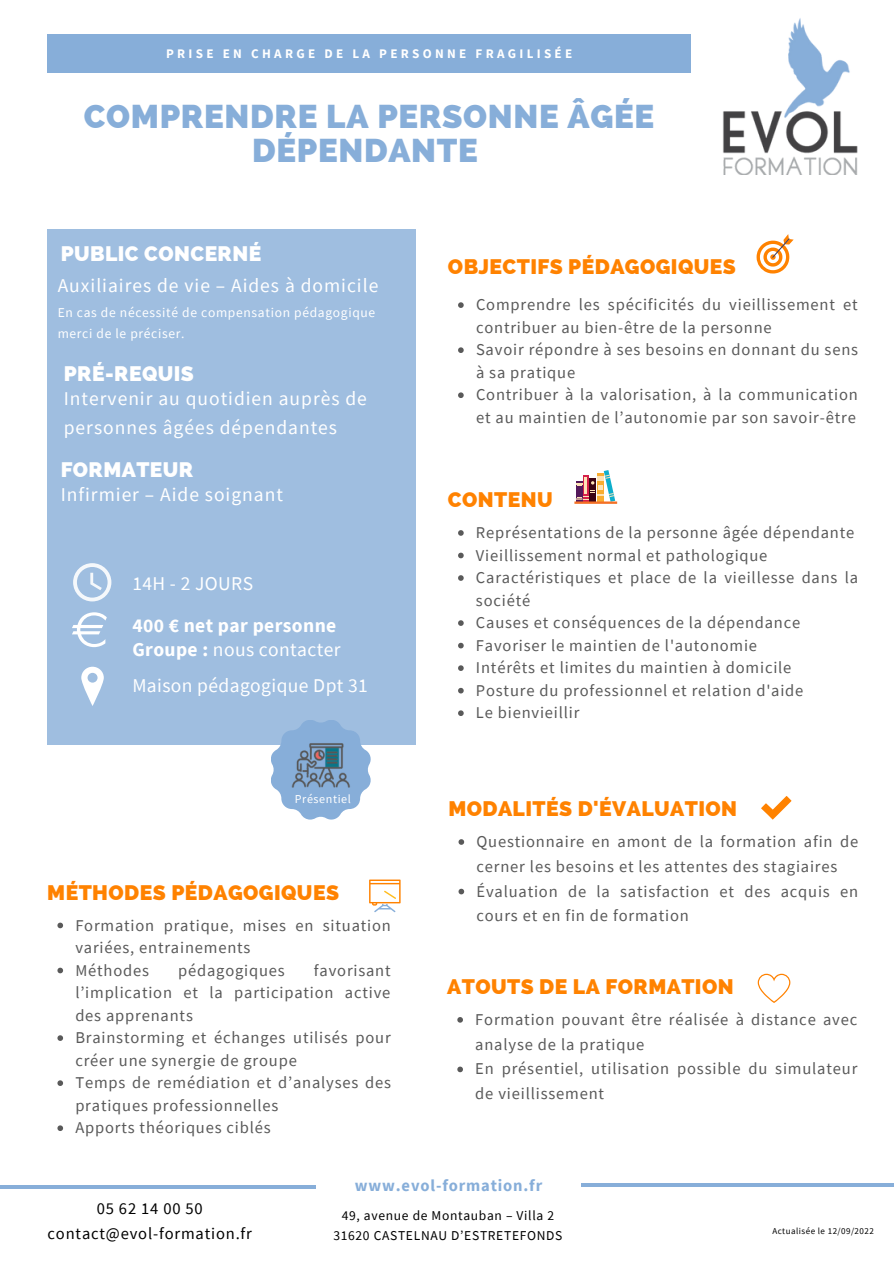
<style>
.page{position:relative;width:894px;height:1264px;background:#fff}
.page>*{position:absolute;margin:0;border:0;box-sizing:border-box;transform-origin:0 0}
.t1{font:800 33px/33.8px "Raleway";letter-spacing:.02em;color:#87aed9;text-align:center}
.t2{font:800 21px "Raleway";letter-spacing:.02em;color:#ff8200}
.t3{font:800 21px "Raleway";letter-spacing:.02em;color:#fff}
.t4{font:19.5px/29.2px "Source Sans Pro";letter-spacing:.05em;color:#fff}
.t5{font:700 19.5px/24.8px "Source Sans Pro";letter-spacing:.02em;color:#fff}
.t6{font:19.5px "Source Sans Pro";letter-spacing:.02em;color:#fff}
.t7{font:16.5px/22.5px "Source Sans Pro";letter-spacing:.05em;color:#595959}
.t8{font:16.5px/24.8px "Source Sans Pro";letter-spacing:.05em;color:#000;text-align:center}
.t9{font:700 16.5px "Source Sans Pro";letter-spacing:.05em;color:#87aed9}
.t10{font:13.5px/20.2px "Source Sans Pro";letter-spacing:.05em;color:#fff}
.t11{font:13.5px/20.2px "Source Sans Pro";letter-spacing:.05em;color:#000;text-align:center}
.t12{font:700 13.05px "Source Sans Pro";letter-spacing:.25em;color:#fff}
.t13{font:12px "Source Sans Pro";letter-spacing:.05em;color:#fff}
.t14{font:9px "Source Sans Pro";letter-spacing:.05em;color:#000}
.s1{font-weight:400}
</style>
<div class="page">
<svg style="left:0;top:1185px;width:315px;height:3px"></svg>
<hr style="left:580px;top:1183px;width:313px;height:3px;background:#87aed9">
<div style="left:47px;top:229px;width:368px;height:515px;background:#9fbee0"></div>
<svg style="left:73px;top:563px;width:38px;height:38px"></svg>
<svg style="left:458px;top:530px;width:5px;height:6px"></svg>
<svg style="left:458px;top:552px;width:5px;height:6px"></svg>
<svg style="left:458px;top:575px;width:5px;height:6px"></svg>
<svg style="left:458px;top:620px;width:5px;height:6px"></svg>
<svg style="left:458px;top:642px;width:5px;height:6px"></svg>
<svg style="left:458px;top:665px;width:5px;height:6px"></svg>
<svg style="left:458px;top:688px;width:5px;height:5px"></svg>
<svg style="left:458px;top:710px;width:5px;height:6px"></svg>
<svg style="left:756px;top:234px;width:37px;height:39px"></svg>
<svg style="left:761px;top:796px;width:30px;height:23px"></svg>
<svg style="left:575px;top:470px;width:40px;height:31px"></svg>
<hr style="left:574px;top:501px;width:43px;height:3px;background:#f47025">
<svg style="left:72px;top:612px;width:35px;height:35px"></svg>
<svg style="left:57px;top:922px;width:6px;height:6px"></svg>
<svg style="left:57px;top:967px;width:6px;height:6px"></svg>
<svg style="left:57px;top:1035px;width:6px;height:5px"></svg>
<svg style="left:57px;top:1080px;width:6px;height:5px"></svg>
<svg style="left:57px;top:1125px;width:6px;height:5px"></svg>
<svg style="left:369px;top:879px;width:31px;height:33px"></svg>
<svg style="left:81px;top:666px;width:23px;height:40px"></svg>
<svg style="left:458px;top:839px;width:6px;height:5px"></svg>
<svg style="left:458px;top:888px;width:6px;height:6px"></svg>
<svg style="left:271px;top:720px;width:99px;height:99px"></svg>
<img style="left:282px;top:726px;width:78px;height:78px">
<svg style="left:458px;top:302px;width:5px;height:6px"></svg>
<svg style="left:458px;top:347px;width:5px;height:6px"></svg>
<svg style="left:458px;top:392px;width:5px;height:6px"></svg>
<div style="left:47px;top:34px;width:643px;height:38px;background:#87aed9"></div>
<img style="left:723px;top:18px;width:135px;height:157px">
<svg style="left:757px;top:973px;width:33px;height:30px"></svg>
<svg style="left:457px;top:1017px;width:6px;height:5px"></svg>
<svg style="left:457px;top:1066px;width:6px;height:6px"></svg>
<p class="t12" style="left:166px;top:45px;width:407px">PRISE EN CHARGE DE LA PERSONNE FRAGILISÉE</p>
<h1 class="t1" style="left:84px;top:99px;width:572px">COMPRENDRE LA PERSONNE ÂGÉE<br>DÉPENDANTE</h1>
<p class="t3" style="left:61px;top:241px;width:202px">PUBLIC CONCERNÉ</p>
<p class="t4" style="left:58px;top:270px;width:322px">Auxiliaires de vie – Aides à domicile</p>
<p class="t10" style="left:58px;top:302px;width:319px">En cas de nécessité de compensation pédagogique merci de le préciser.</p>
<p class="t3" style="left:64px;top:361px;width:131px">PRÉ-REQUIS</p>
<p class="t4" style="left:64px;top:383px;width:304px">Intervenir au quotidien auprès de personnes âgées dépendantes</p>
<p class="t3" style="left:61px;top:457px;width:134px">FORMATEUR</p>
<p class="t4" style="left:61px;top:479px;width:224px">Infirmier – Aide soignant</p>
<p class="t6" style="left:132px;top:570px;width:122px">14H - 2 JOURS</p>
<p class="t5" style="left:132px;top:612px;width:210px">400 € net par personne<br>Groupe : <span class="s1">nous contacter</span></p>
<p class="t6" style="left:132px;top:673px;width:237px">Maison pédagogique Dpt 31</p>
<p class="t13" style="left:295px;top:790px;width:58px">Présentiel</p>
<p class="t2" style="left:47px;top:880px;width:293px">MÉTHODES PÉDAGOGIQUES</p>
<p class="t7" style="left:75px;top:913px;width:317px">Formation pratique, mises en situation variées, entrainements<br>Méthodes</p>
<p class="t7" style="left:178px;top:958px;width:108px">pédagogiques</p>
<p class="t7" style="left:75px;top:958px;width:317px;text-indent:238px">favorisant l’implication et la participation active des apprenants<br>Brainstorming et échanges utilisés pour créer une synergie de groupe<br>Temps de remédiation et d’analyses des pratiques professionnelles<br>Apports théoriques ciblés</p>
<p class="t2" style="left:448px;top:254px;width:289px">OBJECTIFS PÉDAGOGIQUES</p>
<p class="t7" style="left:476px;top:293px;width:383px">Comprendre les spécificités du vieillissement et contribuer au bien-être de la personne<br>Savoir répondre à ses besoins en donnant du sens à sa pratique<br>Contribuer à la valorisation, à la communication et au maintien de l’autonomie par son savoir-être</p>
<p class="t2" style="left:448px;top:487px;width:106px">CONTENU</p>
<p class="t7" style="left:476px;top:521px;width:383px">Représentations de la personne âgée dépendante Vieillissement normal et pathologique Caractéristiques et place de la vieillesse dans la société<br>Causes et conséquences de la dépendance Favoriser le maintien de l'autonomie<br>Intérêts et limites du maintien à domicile<br>Posture du professionnel et relation d'aide<br>Le bienvieillir</p>
<p class="t2" style="left:448px;top:796px;width:290px">MODALITÉS D'ÉVALUATION</p>
<p class="t7" style="left:476px;top:828px;width:383px;line-height:24.8px">Questionnaire en amont de la formation afin de cerner les besoins et les attentes des stagiaires Évaluation de la satisfaction et des acquis en cours et en fin de formation</p>
<p class="t2" style="left:447px;top:974px;width:288px">ATOUTS DE LA FORMATION</p>
<p class="t7" style="left:475px;top:1006px;width:383px;line-height:24.8px">Formation pouvant être réalisée à distance avec analyse de la pratique<br>En présentiel, utilisation possible du simulateur de vieillissement</p>
<p class="t8" style="left:48px;top:1196px;width:206px">05 62 14 00 50 contact@evol-formation.fr</p>
<p class="t9" style="left:355px;top:1174px;width:189px">www.evol-formation.fr</p>
<p class="t11" style="left:333px;top:1204px;width:230px">49, avenue de Montauban – Villa 2<br>31620 CASTELNAU D’ESTRETEFONDS</p>
<p class="t14" style="left:772px;top:1224px;width:103px">Actualisée le 12/09/2022</p>
</div>
